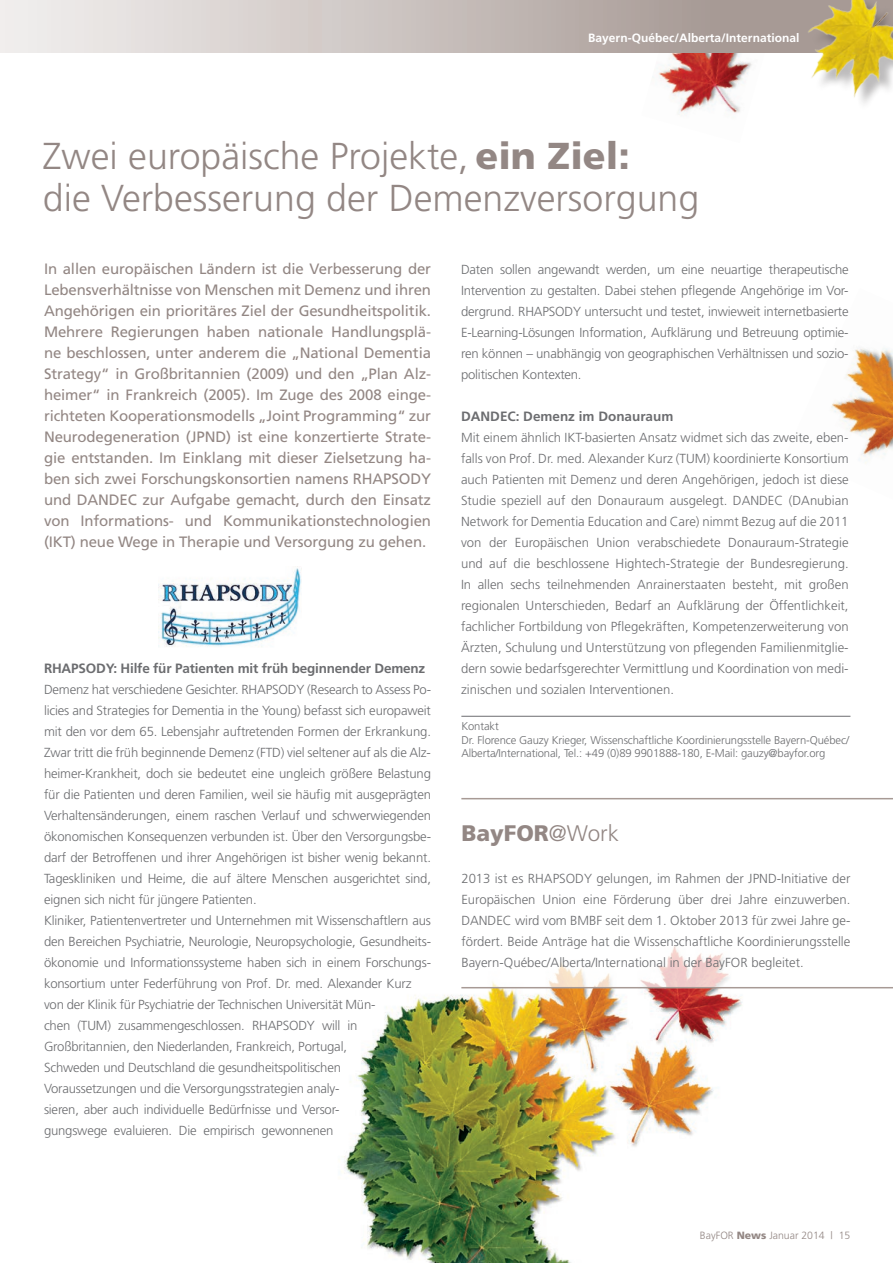
<style>
.page{position:relative;width:893px;height:1263px;background:#fff}
.page>*{position:absolute;margin:0;border:0;box-sizing:border-box;transform-origin:0 0}
.t1{font:300 37.5px/42px "Frutiger";color:#938784}
.t2{font:900 22.5px "Frutiger";color:#938784}
.t3{font:15px/21px "Frutiger";letter-spacing:-.01em;color:#938784;text-align:justify}
.t4{font:700 13.5px "Frutiger";letter-spacing:-.015em;color:#6c6d70}
.t5{font:300 13.2px/21px "Frutiger";letter-spacing:-.015em;color:#6c6d70;text-align:justify}
.t6{font:700 12px "Frutiger";color:#fff}
.t7{font:300 11.25px/13.5px "Frutiger";letter-spacing:-.01em;color:#6c6d70}
.t8{font:300 10.5px "Frutiger";color:#938784}
.s1{font-weight:900}
.s2{font-weight:300}
</style>
<div class="page">
<img style="left:343px;top:988px;width:413px;height:275px">
<img style="left:658px;top:53px;width:94px;height:62px">
<img style="left:831px;top:348px;width:62px;height:116px">
<svg style="left:0;top:0;width:784px;height:53px;background:#cac2bf"></svg>
<img style="left:784px;top:0;width:109px;height:104px">
<hr style="left:461px;top:716px;width:389px;height:1px;background:#6c6d70">
<img style="left:159px;top:568px;width:142px;height:79px">
<hr style="left:461px;top:798px;width:432px;height:1px;background:#a79a95">
<hr style="left:461px;top:987px;width:432px;height:1px;background:#a79a95">
<p class="t6" style="left:588px;top:31px;width:213px">Bayern-Québec/Alberta/International</p>
<h1 class="t1" style="left:43px;top:135px;width:658px">Zwei europäische Projekte, <span class="s1">ein Ziel:<br></span>die Verbesserung der Demenzversorgung</h1>
<p class="t3" style="left:44px;top:258px;width:389px">In allen europäischen Ländern ist die Verbesserung der Lebensverhältnisse von Menschen mit Demenz und ihren Angehörigen ein prioritäres Ziel der Gesundheitspolitik.<br>Mehrere Regierungen haben nationale Handlungsplä&shy;ne beschlossen, unter anderem die „National Dementia Strategy“ in Großbritannien (2009) und den „Plan Alz&shy;heimer“ in Frankreich (2005). Im Zuge des 2008 einge&shy;richteten Kooperationsmodells „Joint Programming“ zur Neurodegeneration (JPND) ist eine konzertierte Strate&shy;gie entstanden. Im Einklang mit dieser Zielsetzung ha&shy;ben sich zwei Forschungskonsortien namens RHAPSODY und DANDEC zur Aufgabe gemacht, durch den Einsatz von Informations- und Kommunikationstechnologien (IKT) neue Wege in Therapie und Versorgung zu gehen.</p>
<p class="t4" style="left:44px;top:660px;width:383px">RHAPSODY: Hilfe für Patienten mit früh beginnender Demenz</p>
<p class="t5" style="left:44px;top:679px;width:389px;text-align:left">Demenz hat verschiedene Gesichter. RHAPSODY (Research to Assess Po&shy;licies and Strategies for Dementia in the Young) befasst sich europaweit mit den vor dem 65. Lebensjahr auftretenden Formen der Erkrankung.<br>Zwar tritt die früh beginnende Demenz (FTD) viel seltener auf als die Alz&shy;heimer-Krankheit, doch sie bedeutet eine ungleich größere Belastung für die Patienten und deren Familien, weil sie häufig mit ausgeprägten Verhaltensänderungen, einem raschen Verlauf und schwerwiegenden ökonomischen Konsequenzen verbunden ist. Über den Versorgungsbe&shy;darf der Betroffenen und ihrer Angehörigen ist bisher wenig bekannt.<br>Tageskliniken und Heime, die auf ältere Menschen ausgerichtet sind, eignen sich nicht für jüngere Patienten.<br>Kliniker, Patientenvertreter und Unternehmen mit Wissenschaftlern aus den Bereichen Psychiatrie, Neurologie, Neuropsychologie, Gesundheits&shy;ökonomie und Informationssysteme haben sich in einem Forschungs&shy;konsortium unter Federführung von Prof. Dr. med. Alexander Kurz von der Klinik für Psychiatrie der Technischen Universität Mün-<br>chen (TUM) zusammengeschlossen. RHAPSODY will in Großbritannien, den Niederlanden, Frankreich, Portugal,<br>Schweden und Deutschland die gesundheitspolitischen Voraussetzungen und die Versorgungsstrategien analy-<br>sieren, aber auch individuelle Bedürfnisse und Versor-<br>gungswege evaluieren. Die empirisch gewonnenen</p>
<p class="t5" style="left:461px;top:259px;width:389px">Daten sollen angewandt werden, um eine neuartige therapeutische Intervention zu gestalten. Dabei stehen pflegende Angehörige im Vor&shy;dergrund. RHAPSODY untersucht und testet, inwieweit internetbasierte E-Learning-Lösungen Information, Aufklärung und Betreuung optimie&shy;ren können – unabhängig von geographischen Verhältnissen und sozio&shy;politischen Kontexten.</p>
<p class="t4" style="left:461px;top:408px;width:214px">DANDEC: Demenz im Donauraum</p>
<p class="t5" style="left:461px;top:427px;width:389px">Mit einem ähnlich IKT-basierten Ansatz widmet sich das zweite, eben&shy;falls von Prof. Dr. med. Alexander Kurz (TUM) koordinierte Konsortium auch Patienten mit Demenz und deren Angehörigen, jedoch ist diese Studie speziell auf den Donauraum ausgelegt. DANDEC (DAnubian Network for Dementia Education and Care) nimmt Bezug auf die 2011 von der Europäischen Union verabschiedete Donauraum-Strategie und auf die beschlossene Hightech-Strategie der Bundesregierung.<br>In allen sechs teilnehmenden Anrainerstaaten besteht, mit großen regionalen Unterschieden, Bedarf an Aufklärung der Öffentlichkeit, fachlicher Fortbildung von Pflegekräften, Kompetenzerweiterung von Ärzten, Schulung und Unterstützung von pflegenden Familienmitglie&shy;dern sowie bedarfsgerechter Vermittlung und Koordination von medi&shy;zinischen und sozialen Interventionen.</p>
<p class="t7" style="left:461px;top:719px;width:389px">Kontakt<br>Dr. Florence Gauzy Krieger, Wissenschaftliche Koordinierungsstelle Bayern-Québec/<br>Alberta/International, Tel.: +49 (0)89 9901888-180, E-Mail: gauzy@bayfor.org</p>
<h2 class="t2" style="left:461px;top:820px;width:159px">BayFOR<span class="s2">@Work</span></h2>
<p class="t5" style="left:461px;top:868px;width:391px">2013 ist es RHAPSODY gelungen, im Rahmen der JPND-Initiative der Europäischen Union eine Förderung über drei Jahre einzuwerben.<br>DANDEC wird vom BMBF seit dem 1. Oktober 2013 für zwei Jahre ge&shy;fördert. Beide Anträge hat die Wissenschaftliche Koordinierungsstelle Bayern-Québec/Alberta/International in der BayFOR begleitet.</p>
<p class="t8" style="left:700px;top:1229px;width:152px">BayFOR <span class="s1">News</span> Januar 2014 | 15</p>
</div>
